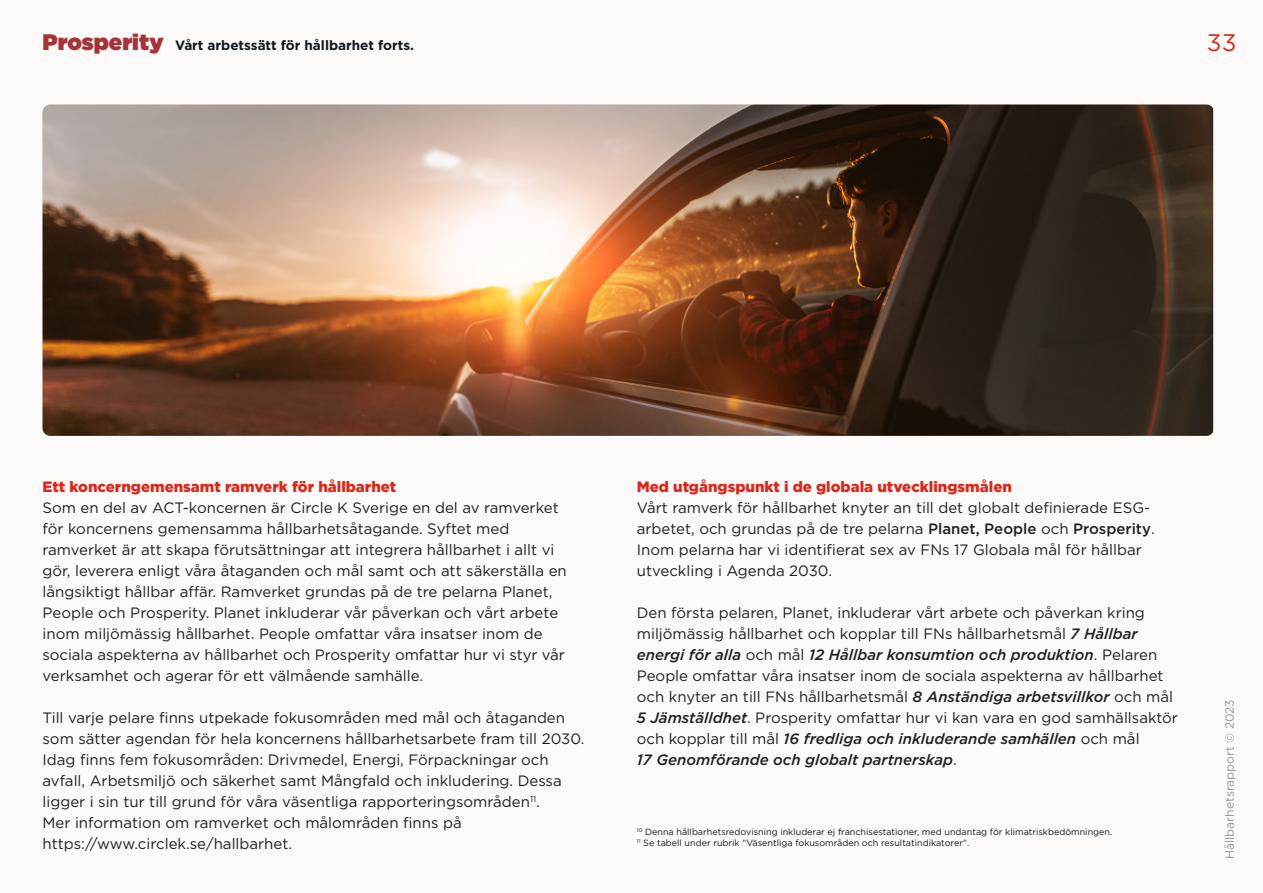
<style>
.page{position:relative;width:1263px;height:893px;background:#fbfaf8}
.page>*{position:absolute;margin:0;border:0;box-sizing:border-box;transform-origin:0 0}
.t1{font:24px "Gotham";color:#da291c}
.Body_copy_LARGE{font:15px/21px "Gotham";color:#231f20}
.Body_copy_Header_LARGE{font:900 15px "Gotham";color:#da291c}
.Page_header_SMALL{font:700 13.5px "Gotham";color:#101820}
.t2{font:12px "Gotham";color:#939598}
.Body_copy_LARGE-2{font:9px "Gotham";color:#101820}
.s1{font-weight:900;font-size:22.5px;color:#a4343a}
.s2{font-weight:500}
.s3{font-weight:500;font-style:italic}
</style>
<div class="page">
<img style="left:43px;top:105px;width:1170px;height:331px">
<p class="Page_header_SMALL" style="left:43px;top:36px;width:373px"><span class="s1">Prosperity</span> Vårt arbetssätt för hållbarhet forts.</p>
<h1 class="t1" style="left:1207px;top:27px;width:31px">33</h1>
<p class="Body_copy_Header_LARGE" style="left:43px;top:476px;width:355px">Ett koncerngemensamt ramverk för hållbarhet</p>
<p class="Body_copy_LARGE" style="left:43px;top:496px;width:526px">Som en del av ACT-koncernen är Circle K Sverige en del av ramverket för koncernens gemensamma hållbarhetsåtagande. Syftet med ramverket är att skapa förutsättningar att integrera hållbarhet i allt vi gör, leverera enligt våra åtaganden och mål samt och att säkerställa en långsiktigt hållbar affär. Ramverket grundas på de tre pelarna Planet, People och Prosperity. Planet inkluderar vår påverkan och vårt arbete inom miljömässig hållbarhet. People omfattar våra insatser inom de sociala aspekterna av hållbarhet och Prosperity omfattar hur vi styr vår verksamhet och agerar för ett välmående samhälle.</p>
<p class="Body_copy_LARGE" style="left:43px;top:706px;width:543px">Till varje pelare finns utpekade fokusområden med mål och åtaganden som sätter agendan för hela koncernens hållbarhetsarbete fram till 2030.<br>Idag finns fem fokusområden: Drivmedel, Energi, Förpackningar och avfall, Arbetsmiljö och säkerhet samt Mångfald och inkludering. Dessa ligger i sin tur till grund för våra väsentliga rapporteringsområden<sup>11</sup>.<br>Mer information om ramverket och målområden finns på https://www.circlek.se/hallbarhet.</p>
<p class="Body_copy_Header_LARGE" style="left:637px;top:476px;width:377px">Med utgångspunkt i de globala utvecklingsmålen</p>
<p class="Body_copy_LARGE" style="left:637px;top:496px;width:519px">Vårt ramverk för hållbarhet knyter an till det globalt definierade ESG&shy;arbetet, och grundas på de tre pelarna <span class="s2">Planet, People</span> och <span class="s2">Prosperity</span>.<br>Inom pelarna har vi identifierat sex av FNs 17 Globala mål för hållbar utveckling i Agenda 2030.</p>
<p class="Body_copy_LARGE" style="left:637px;top:601px;width:543px">Den första pelaren, Planet, inkluderar vårt arbete och påverkan kring miljömässig hållbarhet och kopplar till FNs hållbarhetsmål <span class="s3">7 Hållbar energi för alla</span> och mål <span class="s3">12 Hållbar konsumtion och produktion</span>. Pelaren People omfattar våra insatser inom de sociala aspekterna av hållbarhet och knyter an till FNs hållbarhetsmål <span class="s3">8 Anständiga arbetsvillkor</span> och mål <span class="s3">5 Jämställdhet</span>. Prosperity omfattar hur vi kan vara en god samhällsaktör och kopplar till mål <span class="s3">16 fredliga och inkluderande samhällen</span> och mål<br><span class="s3">17 Genomförande och globalt partnerskap</span>.</p>
<p class="Body_copy_LARGE-2" style="left:637px;top:826px;width:477px"><sup>10</sup> Denna hållbarhetsredovisning inkluderar ej franchisestationer, med undantag för klimatriskbedömningen.</p>
<p class="Body_copy_LARGE-2" style="left:637px;top:837px;width:334px"><sup>11</sup> Se tabell under rubrik “Väsentliga fokusområden och resultatindikatorer”.</p>
<p class="t2" style="left:1222px;top:859px;width:161px;rotate:-90deg">Hållbarhetsrapport © 2023</p>
</div>
